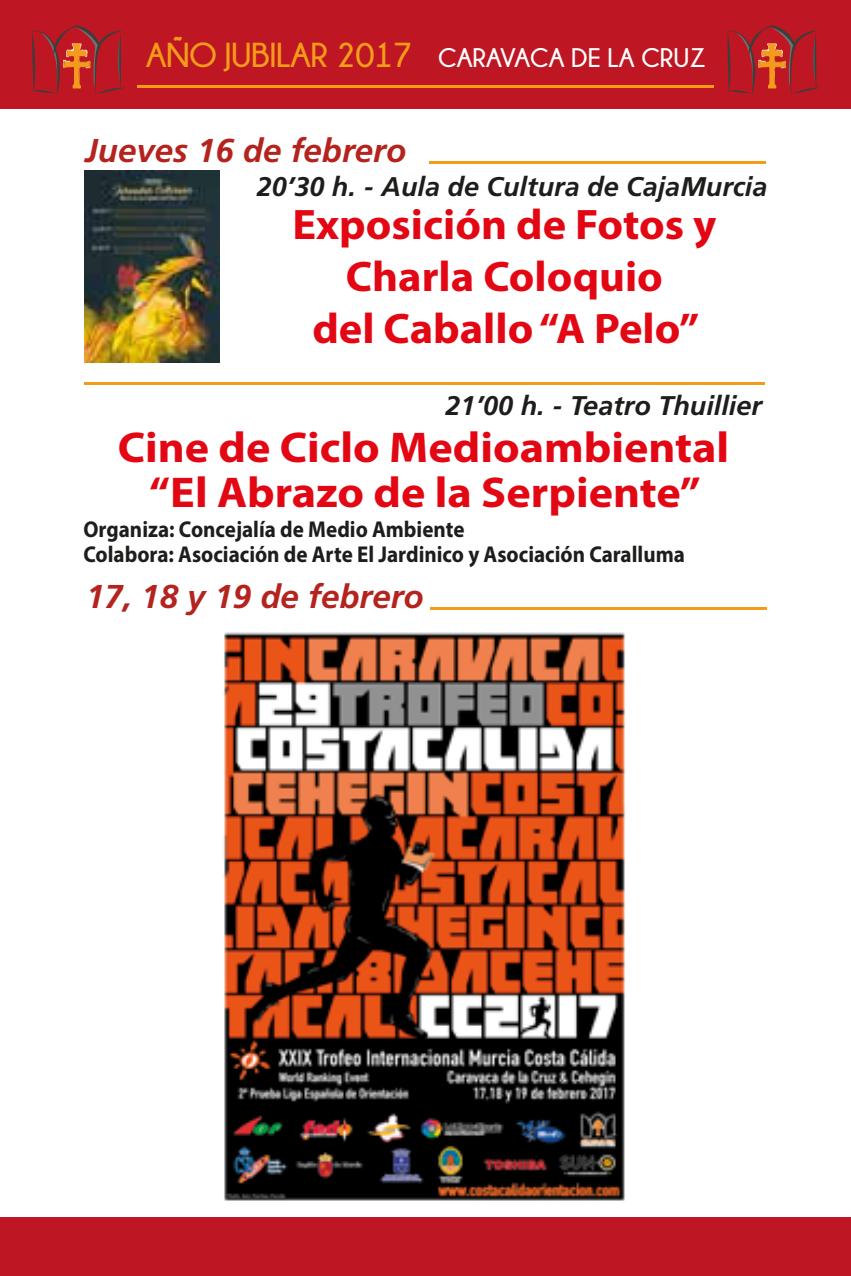
<style>
.page{position:relative;width:851px;height:1276px;background:#fff}
.page>*{position:absolute;margin:0;border:0;box-sizing:border-box;transform-origin:0 0}
.t1{font:700 43.2px/45.6px "Myriad Pro";color:#e30613;text-align:center;scale:1.07 1}
.t2{font:700 42.9px/51.9px "Myriad Pro";color:#e30613;text-align:center;scale:1.04 1}
.t3{font:italic 700 33px "Frutiger LT Std";color:#b5231e}
.t4{font:italic 700 27px "Frutiger LT Std";color:#1d1d1b}
.t5{font:700 26.7px "Champagne&Limousines";color:#fff}
.t6{font:700 22.8px/24.9px "Myriad Pro";color:#1d1d1b;scale:.92 1}
.s1{font-size:34.5px;color:#f49c1a}
</style>
<div class="page">
<hr style="left:430px;top:607px;width:336px;height:2px;background:#f49c1a">
<hr style="left:429px;top:162px;width:336px;height:2px;background:#f49c1a">
<hr style="left:84px;top:382px;width:681px;height:2px;background:#f49c1a">
<div style="left:0;top:1217px;width:850px;height:59px;background:#be1622"></div>
<div style="left:0;top:0;width:850px;height:108px;background:#be1622"></div>
<svg style="left:726px;top:25px;width:93px;height:70px"></svg>
<svg style="left:31px;top:25px;width:93px;height:70px"></svg>
<hr style="left:137px;top:85px;width:576px;height:3px;background:#f49c1a">
<img style="left:223px;top:632px;width:402px;height:569px">
<img style="left:85px;top:171px;width:134px;height:191px">
<p class="t5" style="left:146px;top:43px;width:560px"><span class="s1">AÑO JUBILAR 2017</span> CARAVACA DE LA CRUZ</p>
<h3 class="t3" style="left:85px;top:131px;width:322px">Jueves 16 de febrero</h3>
<p class="t4" style="left:257px;top:171px;width:512px">20’30 h. - Aula de Cultura de CajaMurcia</p>
<h2 class="t2" style="left:292px;top:197px;width:409px">Exposición de Fotos y<br>Charla Coloquio<br>del Caballo “A Pelo”</h2>
<p class="t4" style="left:445px;top:389px;width:318px">21’00 h. - Teatro Thuillier</p>
<h1 class="t1" style="left:118px;top:423px;width:573px">Cine de Ciclo Medioambiental “El Abrazo de la Serpiente”</h1>
<p class="t6" style="left:83px;top:516px;width:655px">Organiza: Concejalía de Medio Ambiente<br>Colabora: Asociación de Arte El Jardinico y Asociación Caralluma</p>
<h3 class="t3" style="left:86px;top:576px;width:339px">17, 18 y 19 de febrero</h3>
</div>
